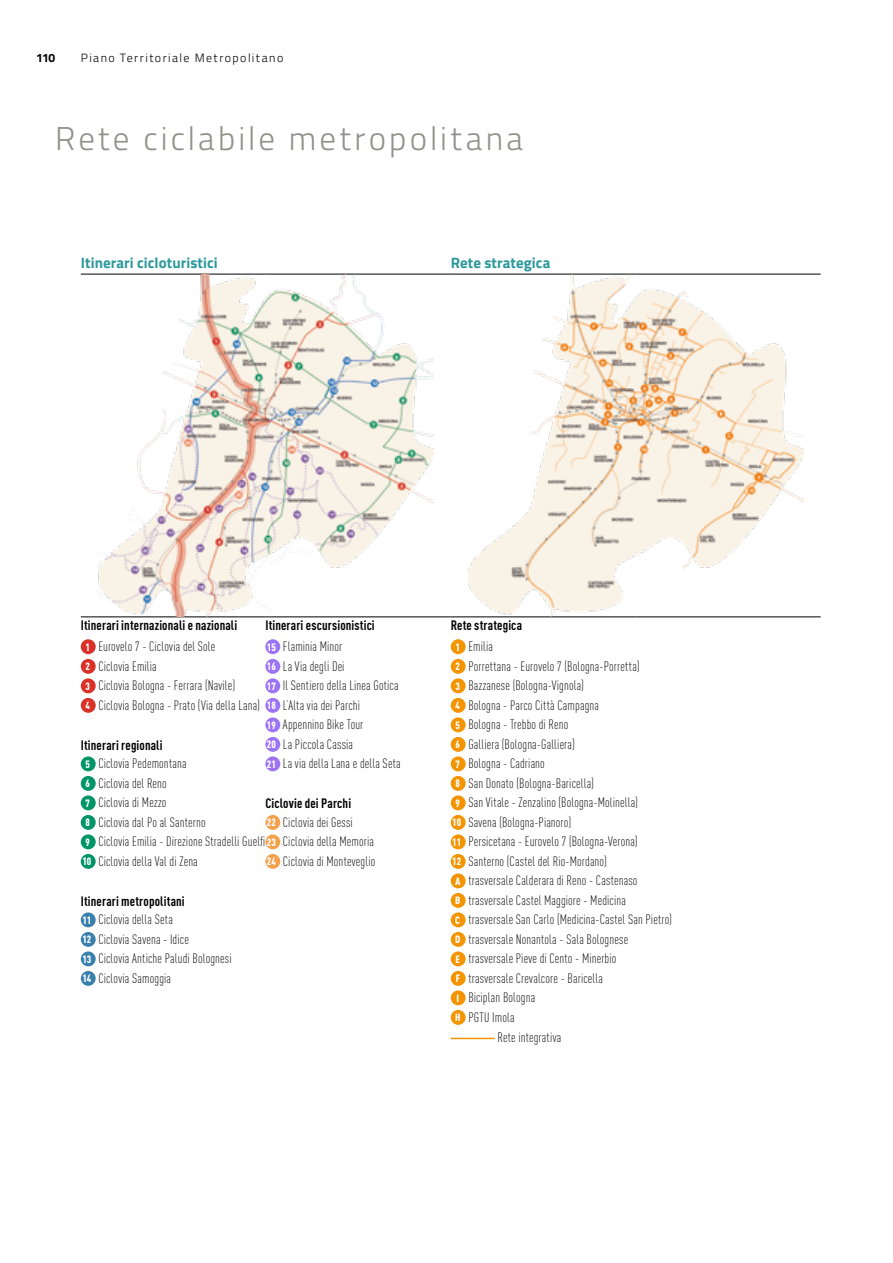
<style>
.page{position:relative;width:893px;height:1263px;background:#fff}
.page>*{position:absolute;margin:0;border:0;box-sizing:border-box;transform-origin:0 0}
.t1{font:300 33px "Titillium Web";letter-spacing:.095em;color:#92928b}
.t2{font:700 15px "Titillium Web";letter-spacing:.005em;color:#2b989b}
.t3{font:300 13.5px/19.5px "DIN Cond";letter-spacing:.01em;color:#000}
.t4{font:700 13.5px "DIN Cond";letter-spacing:.01em;color:#000}
.t5{font:300 12px "Titillium Web";letter-spacing:.12em;color:#000}
.t6{font:700 12px "Titillium Web";color:#000}
.s1{font-weight:900;font-size:10.5px;color:#fff}
</style>
<div class="page">
<hr style="left:81px;top:274px;width:184px;height:1px;background:#000">
<hr style="left:265px;top:274px;width:186px;height:1px;background:#000">
<hr style="left:451px;top:274px;width:184px;height:1px;background:#000">
<hr style="left:635px;top:274px;width:186px;height:1px;background:#000">
<hr style="left:81px;top:616px;width:184px;height:1px;background:#000">
<hr style="left:265px;top:616px;width:186px;height:1px;background:#000">
<hr style="left:451px;top:616px;width:184px;height:1px;background:#000">
<hr style="left:635px;top:616px;width:186px;height:1px;background:#000">
<img style="left:97px;top:274px;width:337px;height:342px">
<img style="left:467px;top:274px;width:336px;height:342px">
<div style="left:81px;top:639px;width:15px;height:15px;background:#da3128;border-radius:50%"></div>
<div style="left:265px;top:639px;width:15px;height:15px;background:#9d74f3;border-radius:50%"></div>
<div style="left:451px;top:639px;width:15px;height:15px;background:#f39400;border-radius:50%"></div>
<div style="left:81px;top:659px;width:15px;height:15px;background:#da3128;border-radius:50%"></div>
<div style="left:265px;top:659px;width:15px;height:15px;background:#9d74f3;border-radius:50%"></div>
<div style="left:451px;top:659px;width:15px;height:15px;background:#f39400;border-radius:50%"></div>
<div style="left:81px;top:678px;width:15px;height:15px;background:#da3128;border-radius:50%"></div>
<div style="left:265px;top:678px;width:15px;height:15px;background:#9d74f3;border-radius:50%"></div>
<div style="left:451px;top:678px;width:15px;height:15px;background:#f39400;border-radius:50%"></div>
<div style="left:81px;top:698px;width:15px;height:15px;background:#da3128;border-radius:50%"></div>
<div style="left:265px;top:698px;width:15px;height:15px;background:#9d74f3;border-radius:50%"></div>
<div style="left:451px;top:698px;width:15px;height:15px;background:#f39400;border-radius:50%"></div>
<div style="left:265px;top:717px;width:15px;height:15px;background:#9d74f3;border-radius:50%"></div>
<div style="left:451px;top:717px;width:15px;height:15px;background:#f39400;border-radius:50%"></div>
<div style="left:265px;top:737px;width:15px;height:15px;background:#9d74f3;border-radius:50%"></div>
<div style="left:451px;top:737px;width:15px;height:15px;background:#f39400;border-radius:50%"></div>
<div style="left:81px;top:756px;width:15px;height:15px;background:#009565;border-radius:50%"></div>
<div style="left:265px;top:756px;width:15px;height:15px;background:#9d74f3;border-radius:50%"></div>
<div style="left:451px;top:756px;width:15px;height:15px;background:#f39400;border-radius:50%"></div>
<div style="left:81px;top:776px;width:15px;height:15px;background:#009565;border-radius:50%"></div>
<div style="left:451px;top:776px;width:15px;height:15px;background:#f39400;border-radius:50%"></div>
<div style="left:81px;top:795px;width:15px;height:15px;background:#009565;border-radius:50%"></div>
<div style="left:451px;top:795px;width:15px;height:15px;background:#f39400;border-radius:50%"></div>
<div style="left:81px;top:815px;width:15px;height:15px;background:#009565;border-radius:50%"></div>
<div style="left:265px;top:815px;width:15px;height:15px;background:#f4a14c;border-radius:50%"></div>
<div style="left:451px;top:815px;width:15px;height:15px;background:#f39400;border-radius:50%"></div>
<div style="left:81px;top:834px;width:15px;height:15px;background:#009565;border-radius:50%"></div>
<div style="left:265px;top:834px;width:15px;height:15px;background:#f4a14c;border-radius:50%"></div>
<div style="left:451px;top:834px;width:15px;height:15px;background:#f39400;border-radius:50%"></div>
<div style="left:81px;top:854px;width:15px;height:15px;background:#009565;border-radius:50%"></div>
<div style="left:265px;top:854px;width:15px;height:15px;background:#f4a14c;border-radius:50%"></div>
<div style="left:451px;top:854px;width:15px;height:15px;background:#f39400;border-radius:50%"></div>
<div style="left:451px;top:873px;width:15px;height:15px;background:#f39400;border-radius:50%"></div>
<div style="left:451px;top:893px;width:15px;height:15px;background:#f39400;border-radius:50%"></div>
<div style="left:81px;top:912px;width:15px;height:15px;background:#3980ad;border-radius:50%"></div>
<div style="left:451px;top:912px;width:15px;height:15px;background:#f39400;border-radius:50%"></div>
<div style="left:81px;top:932px;width:15px;height:15px;background:#3980ad;border-radius:50%"></div>
<div style="left:451px;top:932px;width:15px;height:15px;background:#f39400;border-radius:50%"></div>
<div style="left:81px;top:951px;width:15px;height:15px;background:#3980ad;border-radius:50%"></div>
<div style="left:451px;top:951px;width:15px;height:15px;background:#f39400;border-radius:50%"></div>
<div style="left:81px;top:971px;width:15px;height:15px;background:#3980ad;border-radius:50%"></div>
<div style="left:451px;top:971px;width:15px;height:15px;background:#f39400;border-radius:50%"></div>
<div style="left:451px;top:990px;width:15px;height:15px;background:#f39400;border-radius:50%"></div>
<div style="left:451px;top:1010px;width:15px;height:15px;background:#f39400;border-radius:50%"></div>
<hr style="left:451px;top:1038px;width:44px;height:1px;background:#f39400">
<p class="t6" style="left:36px;top:48px;width:21px">110</p>
<p class="t5" style="left:81px;top:49px;width:204px">Piano Territoriale Metropolitano</p>
<h1 class="t1" style="left:55px;top:114px;width:469px">Rete ciclabile metropolitana</h1>
<p class="t2" style="left:81px;top:251px;width:139px">Itinerari cicloturistici</p>
<p class="t2" style="left:451px;top:251px;width:101px">Rete strategica</p>
<p class="t4" style="left:81px;top:617px;width:158px">Itinerari internazionali e nazionali</p>
<p class="t4" style="left:265px;top:617px;width:111px">Itinerari escursionistici</p>
<p class="t4" style="left:451px;top:617px;width:73px">Rete strategica</p>
<p class="t3" style="left:86px;top:637px;width:131px"><span class="s1">1</span> Eurovelo 7 - Ciclovia del Sole</p>
<p class="t3" style="left:267px;top:637px;width:77px"><span class="s1">15</span> Flaminia Minor</p>
<p class="t3" style="left:456px;top:637px;width:39px"><span class="s1">1</span> Emilia</p>
<p class="t3" style="left:86px;top:656px;width:73px"><span class="s1">2</span> Ciclovia Emilia</p>
<p class="t3" style="left:267px;top:656px;width:79px"><span class="s1">16</span> La Via degli Dei</p>
<p class="t3" style="left:456px;top:656px;width:185px"><span class="s1">2</span> Porrettana - Eurovelo 7 (Bologna-Porretta)</p>
<p class="t3" style="left:86px;top:676px;width:151px"><span class="s1">3</span> Ciclovia Bologna - Ferrara (Navile)</p>
<p class="t3" style="left:267px;top:676px;width:133px"><span class="s1">17</span> Il Sentiero della Linea Gotica</p>
<p class="t3" style="left:456px;top:676px;width:130px"><span class="s1">3</span> Bazzanese (Bologna-Vignola)</p>
<p class="t3" style="left:86px;top:695px;width:276px"><span class="s1">4</span> Ciclovia Bologna - Prato (Via della Lana) <span class="s1">18</span> L’Alta via dei Parchi</p>
<p class="t3" style="left:456px;top:695px;width:145px"><span class="s1">4</span> Bologna - Parco Città Campagna</p>
<p class="t3" style="left:267px;top:715px;width:98px"><span class="s1">19</span> Appennino Bike Tour</p>
<p class="t3" style="left:456px;top:715px;width:114px"><span class="s1">5</span> Bologna - Trebbo di Reno</p>
<p class="t4" style="left:81px;top:737px;width:83px">Itinerari regionali</p>
<p class="t3" style="left:267px;top:734px;width:88px"><span class="s1">20</span> La Piccola Cassia</p>
<p class="t3" style="left:456px;top:734px;width:121px"><span class="s1">6</span> Galliera (Bologna-Galliera)</p>
<p class="t3" style="left:86px;top:754px;width:102px"><span class="s1">5</span> Ciclovia Pedemontana</p>
<p class="t3" style="left:267px;top:754px;width:135px"><span class="s1">21</span> La via della Lana e della Seta</p>
<p class="t3" style="left:456px;top:754px;width:91px"><span class="s1">7</span> Bologna - Cadriano</p>
<p class="t3" style="left:86px;top:773px;width:83px"><span class="s1">6</span> Ciclovia del Reno</p>
<p class="t3" style="left:456px;top:773px;width:140px"><span class="s1">8</span> San Donato (Bologna-Baricella)</p>
<p class="t3" style="left:86px;top:793px;width:82px"><span class="s1">7</span> Ciclovia di Mezzo</p>
<p class="t4" style="left:265px;top:795px;width:87px">Ciclovie dei Parchi</p>
<p class="t3" style="left:456px;top:793px;width:184px"><span class="s1">9</span> San Vitale - Zenzalino (Bologna-Molinella)</p>
<p class="t3" style="left:86px;top:812px;width:121px"><span class="s1">8</span> Ciclovia dal Po al Santerno</p>
<p class="t3" style="left:267px;top:812px;width:87px"><span class="s1">22</span> Ciclovia dei Gessi</p>
<p class="t3" style="left:452px;top:812px;width:120px"><span class="s1">10</span> Savena (Bologna-Pianoro)</p>
<p class="t3" style="left:86px;top:832px;width:290px"><span class="s1">9</span> Ciclovia Emilia - Direzione Stradelli Guelfi <span class="s1">23</span> Ciclovia della Memoria</p>
<p class="t3" style="left:452px;top:832px;width:187px"><span class="s1">11</span> Persicetana - Eurovelo 7 (Bologna-Verona)</p>
<p class="t3" style="left:82px;top:851px;width:117px"><span class="s1">10</span> Ciclovia della Val di Zena</p>
<p class="t3" style="left:267px;top:851px;width:110px"><span class="s1">24</span> Ciclovia di Monteveglio</p>
<p class="t3" style="left:452px;top:851px;width:187px"><span class="s1">12</span> Santerno (Castel del Rio-Mordano)<br><span class="s1">A</span> trasversale Calderara di Reno - Castenaso</p>
<p class="t4" style="left:81px;top:893px;width:105px">Itinerari metropolitani</p>
<p class="t3" style="left:455px;top:890px;width:172px"><span class="s1">B</span> trasversale Castel Maggiore - Medicina</p>
<p class="t3" style="left:82px;top:910px;width:92px"><span class="s1">11</span> Ciclovia della Seta</p>
<p class="t3" style="left:455px;top:910px;width:218px"><span class="s1">C</span> trasversale San Carlo (Medicina-Castel San Pietro)</p>
<p class="t3" style="left:82px;top:929px;width:108px"><span class="s1">12</span> Ciclovia Savena - Idice</p>
<p class="t3" style="left:455px;top:929px;width:174px"><span class="s1">D</span> trasversale Nonantola - Sala Bolognese</p>
<p class="t3" style="left:82px;top:949px;width:151px"><span class="s1">13</span> Ciclovia Antiche Paludi Bolognesi</p>
<p class="t3" style="left:456px;top:949px;width:162px"><span class="s1">E</span> trasversale Pieve di Cento - Minerbio</p>
<p class="t3" style="left:82px;top:968px;width:90px"><span class="s1">14</span> Ciclovia Samoggia</p>
<p class="t3" style="left:456px;top:968px;width:149px"><span class="s1">F</span> trasversale Crevalcore - Baricella</p>
<p class="t3" style="left:456px;top:988px;width:80px"><span class="s1">I</span> Biciplan Bologna</p>
<p class="t3" style="left:455px;top:1007px;width:61px"><span class="s1">H</span> PGTU Imola</p>
<p class="t3" style="left:497px;top:1028px;width:65px">Rete integrativa</p>
</div>
